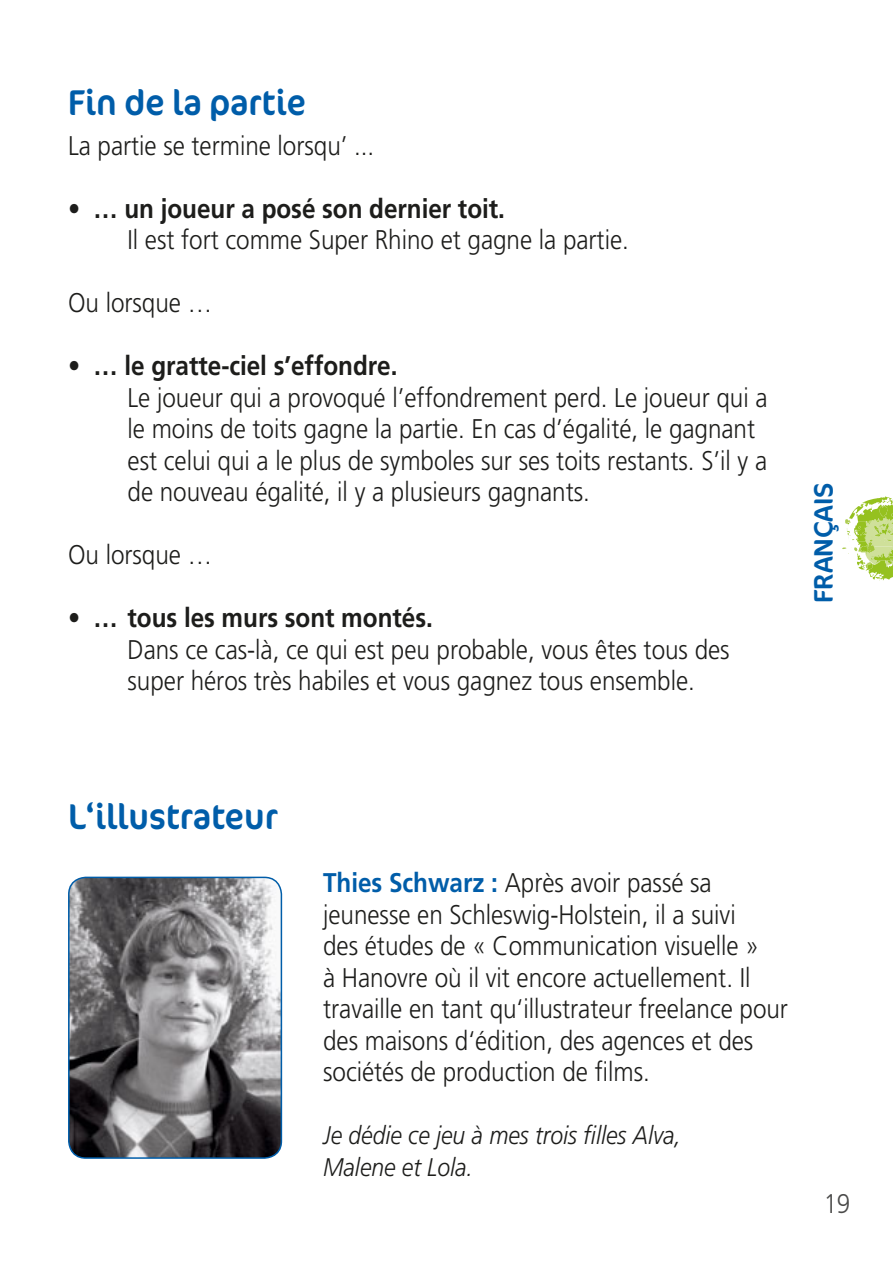
<style>
.page{position:relative;width:893px;height:1263px;background:#fff}
.page>*{position:absolute;margin:0;border:0;box-sizing:border-box;transform-origin:0 0}
.t1{font:36px "Cocon";color:#005da9;scale:.95 1}
.t2{font:300 27px/31.5px "Frutiger LT";color:#1d1d1b;scale:.9 1}
.t3{font:700 27px "Frutiger LT";color:#1d1d1b;scale:.9 1}
.t4{font:27px "Cocon";color:#005da9}
.t5{font:300 27px "Frutiger LT";color:#4a4a49;scale:.9 1}
.t6{font:italic 300 25.5px/31.5px "Frutiger LT";color:#1d1d1b;scale:.9 1}
.s1{font-weight:700;color:#005da9}
</style>
<div class="page">
<svg style="left:842px;top:496px;width:51px;height:85px"></svg>
<img style="left:69px;top:877px;width:212px;height:281px;border-radius:17px">
<div style="left:68px;top:877px;width:214px;height:282px;border:2px solid #005da9;border-radius:17px"></div>
<h1 class="t1" style="left:68px;top:89px;width:252px">Fin de la partie</h1>
<p class="t2" style="left:68px;top:131px;width:342px">La partie se termine lorsqu’ ...</p>
<p class="t3" style="left:68px;top:195px;width:487px">• … un joueur a posé son dernier toit.</p>
<p class="t2" style="left:128px;top:226px;width:558px">Il est fort comme Super Rhino et gagne la partie.</p>
<p class="t2" style="left:68px;top:289px;width:161px">Ou lorsque …</p>
<p class="t3" style="left:68px;top:353px;width:367px">• … le gratte-ciel s’effondre.</p>
<p class="t2" style="left:128px;top:383px;width:713px">Le joueur qui a provoqué l’effondrement perd. Le joueur qui a le moins de toits gagne la partie. En cas d’égalité, le gagnant est celui qui a le plus de symboles sur ses toits restants. S’il y a de nouveau égalité, il y a plusieurs gagnants.</p>
<p class="t2" style="left:68px;top:541px;width:161px">Ou lorsque …</p>
<p class="t3" style="left:68px;top:605px;width:407px">• … tous les murs sont montés.</p>
<p class="t2" style="left:128px;top:635px;width:671px">Dans ce cas-là, ce qui est peu probable, vous êtes tous des super héros très habiles et vous gagnez tous ensemble.</p>
<p class="t4" style="left:814px;top:603px;width:122px;rotate:-90deg">FRANÇAIS</p>
<h1 class="t1" style="left:68px;top:804px;width:222px">L‘illustrateur</h1>
<p class="t2" style="left:323px;top:869px;width:518px"><span class="s1">Thies Schwarz :</span> Après avoir passé sa jeunesse en Schleswig-Holstein, il a suivi<br>des études de « Communication visuelle »<br>à Hanovre où il vit encore actuellement. Il travaille en tant qu‘illustrateur freelance pour des maisons d‘édition, des agences et des sociétés de production de films.</p>
<p class="t6" style="left:323px;top:1121px;width:399px">Je dédie ce jeu à mes trois filles Alva,<br>Malene et Lola.</p>
<p class="t5" style="left:824px;top:1190px;width:31px">19</p>
</div>
